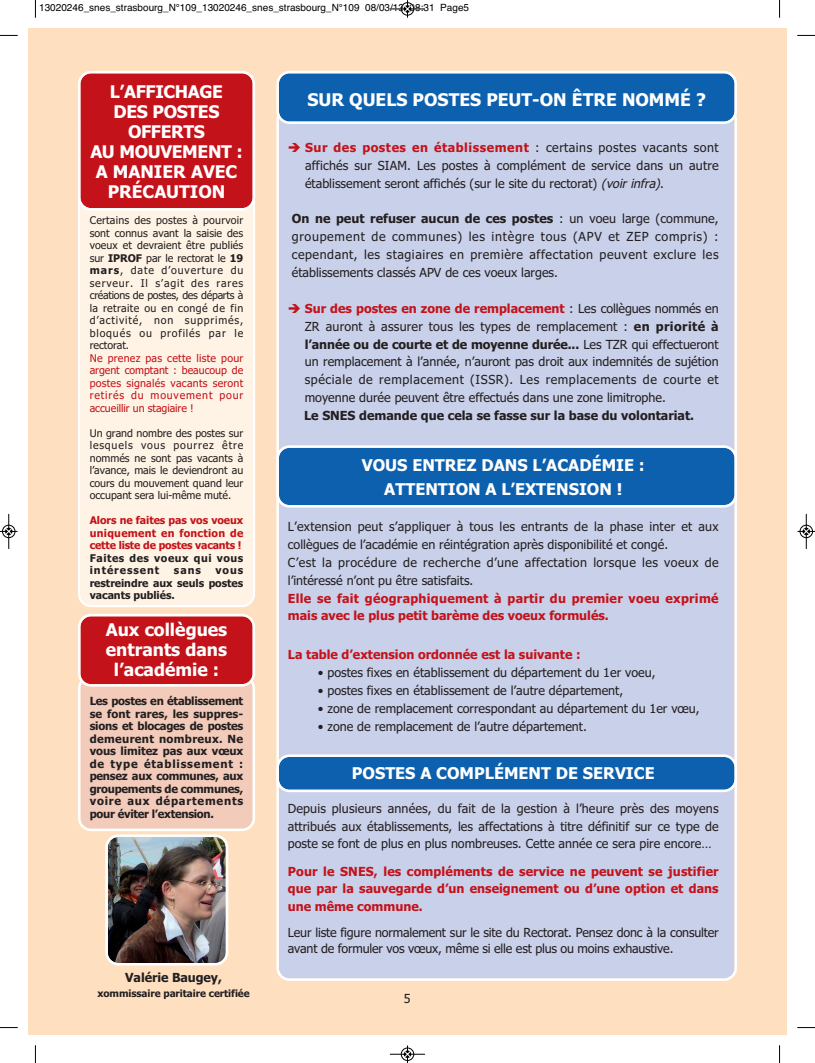
<style>
.page{position:relative;width:815px;height:1063px;background:#fff}
.page>*{position:absolute;margin:0;border:0;box-sizing:border-box;transform-origin:0 0}
.t1{font:700 17.5px/20px "Tahoma";color:#fff;text-align:center}
.t2{font:700 17.5px/20px "Tahoma";letter-spacing:-.02em;color:#fff;text-align:center}
.t3{font:700 16.25px/24.1px "Tahoma";color:#fff;text-align:center}
.t4{font:12.5px/17.9px "Tahoma";color:#231f20;text-align:justify}
.t5{font:700 12.5px/17.5px "Tahoma";color:#c4121a;text-align:justify}
.t6{font:700 12.5px/17.9px "Tahoma";letter-spacing:.02em;color:#c4121a}
.t7{font:700 12.5px "Tahoma";color:#231f20}
.t8{font:700 11.25px/12.5px "Tahoma";letter-spacing:-.025em;color:#231f20;text-align:justify}
.t9{font:10.62px/12.5px "Tahoma";letter-spacing:-.005em;color:#231f20;text-align:justify}
.t10{font:10.62px/12.5px "Tahoma";letter-spacing:.025em;color:#c4121a;text-align:justify}
.t11{font:700 10.62px/12.5px "Tahoma";letter-spacing:-.015em;color:#c4121a;text-align:justify}
.t12{font:700 10.62px/12.5px "Tahoma";letter-spacing:-.005em;color:#231f20;text-align:justify}
.t13{font:700 10.62px/12.5px "Tahoma";letter-spacing:.05em;color:#231f20}
.t14{font:10px "Helvetica";color:#000}
.t15{font:700 10px "Tahoma";letter-spacing:-.005em;color:#231f20}
.s1{font-weight:700}
.s2{font-weight:700;color:#c4121a}
.s3{font-style:italic}
</style>
<div class="page">
<div style="left:28px;top:28px;width:759px;height:1007px;background:#fee0c0"></div>
<div style="left:276px;top:124px;width:461px;height:857px;background:#c9d0e9"></div>
<svg style="left:276px;top:71px;width:461px;height:53px;background:#2871b6"></svg>
<svg style="left:276px;top:445px;width:461px;height:63px;background:#2670b6"></svg>
<svg style="left:276px;top:754px;width:461px;height:38px;background:#3278ba"></svg>
<div style="left:78px;top:211px;width:177px;height:396px;background:#fef3e4"></div>
<svg style="left:78px;top:71px;width:177px;height:140px;background:#c82229"></svg>
<svg style="left:78px;top:614px;width:177px;height:352px;background:#c99389"></svg>
<svg style="left:35px;top:0;width:1px;height:18px"></svg>
<svg style="left:0;top:35px;width:18px;height:1px"></svg>
<svg style="left:779px;top:0;width:1px;height:18px"></svg>
<svg style="left:797px;top:35px;width:18px;height:1px"></svg>
<svg style="left:35px;top:1045px;width:1px;height:18px"></svg>
<svg style="left:0;top:1027px;width:18px;height:1px"></svg>
<svg style="left:779px;top:1045px;width:1px;height:18px"></svg>
<svg style="left:797px;top:1027px;width:18px;height:1px"></svg>
<div style="left:401px;top:2px;width:13px;height:14px;border:1px solid #fff;border-radius:50%"></div>
<hr style="left:390px;top:9px;width:35px;height:1px;background:#000">
<div style="left:401px;top:3px;width:13px;height:12px;border:1px solid #000;border-radius:50%"></div>
<svg style="left:404px;top:0;width:7px;height:18px"></svg>
<hr style="left:390px;top:1054px;width:35px;height:1px;background:#000">
<div style="left:401px;top:1048px;width:13px;height:13px;border:1px solid #000;border-radius:50%"></div>
<svg style="left:404px;top:1045px;width:7px;height:18px"></svg>
<hr style="left:9px;top:514px;width:1px;height:35px;background:#000">
<div style="left:2px;top:525px;width:13px;height:13px;border:1px solid #000;border-radius:50%"></div>
<svg style="left:0;top:528px;width:18px;height:7px"></svg>
<hr style="left:806px;top:514px;width:1px;height:35px;background:#000">
<div style="left:800px;top:525px;width:13px;height:13px;border:1px solid #000;border-radius:50%"></div>
<svg style="left:798px;top:528px;width:17px;height:7px"></svg>
<svg style="left:289px;top:143px;width:11px;height:9px"></svg>
<svg style="left:289px;top:304px;width:11px;height:9px"></svg>
<p class="t14" style="left:39px;top:2px;width:431px">13020246_snes_strasbourg_N°109_13020246_snes_strasbourg_N°109 08/03/13 08:31 Page5</p>
<h1 class="t2" style="left:90px;top:84px;width:154px">L’AFFICHAGE<br>DES POSTES<br>OFFERTS<br>AU MOUVEMENT :<br>A MANIER AVEC<br>PRÉCAUTION</h1>
<p class="t9" style="left:90px;top:214px;width:155px">Certains des postes à pourvoir sont connus avant la saisie des voeux et devraient être publiés sur <span class="s1">IPROF</span> par le rectorat le <span class="s1">19 mars</span>, date d’ouverture du serveur. Il s’agit des rares créations de postes, des départs à la retraite ou en congé de fin d’activité, non supprimés, bloqués ou profilés par le rectorat.</p>
<p class="t10" style="left:90px;top:352px;width:155px">Ne prenez pas cette liste pour argent comptant : beaucoup de postes signalés vacants seront retirés du mouvement pour accueillir un stagiaire !</p>
<p class="t9" style="left:90px;top:427px;width:155px">Un grand nombre des postes sur lesquels vous pourrez être nommés ne sont pas vacants à l’avance, mais le deviendront au cours du mouvement quand leur occupant sera lui-même muté.</p>
<p class="t11" style="left:90px;top:515px;width:155px">Alors ne faites pas vos voeux uniquement en fonction de cette liste de postes vacants !</p>
<p class="t13" style="left:90px;top:553px;width:155px">Faites des voeux qui vous intéressent</p>
<p class="t12" style="left:90px;top:565px;width:155px;text-indent:126px">vous restreindre aux seuls postes vacants publiés.</p>
<p class="t12" style="left:174px;top:565px;width:28px">sans</p>
<h1 class="t1" style="left:106px;top:621px;width:123px">Aux collègues entrants dans l’académie :</h1>
<p class="t8" style="left:90px;top:696px;width:155px">Les postes en établissement se font rares, les suppres&shy;sions et blocages de postes demeurent nombreux. Ne vous limitez pas aux vœux de type établissement : pensez aux communes, aux groupements de communes, voire aux départements pour éviter l’extension.</p>
<p class="t7" style="left:125px;top:973px;width:98px">Valérie Baugey,</p>
<p class="t15" style="left:97px;top:990px;width:154px">xommissaire paritaire certifiée</p>
<h1 class="t1" style="left:307px;top:91px;width:400px">SUR QUELS POSTES PEUT-ON ÊTRE NOMMÉ ?</h1>
<p class="t4" style="left:305px;top:139px;width:415px"><span class="s2">Sur des postes en établissement</span> : certains postes vacants sont affichés sur SIAM. Les postes à complément de service dans un autre établissement seront affichés (sur le site du rectorat) <span class="s3">(voirinfra)</span>.</p>
<p class="t4" style="left:292px;top:210px;width:428px"><span class="s1">On ne peut refuser aucun de ces postes</span> : un voeu large (commune, groupement de communes) les intègre tous (APV et ZEP compris) : cependant, les stagiaires en première affectation peuvent exclure les établissements classés APV de ces voeux larges.</p>
<p class="t4" style="left:305px;top:299px;width:415px"><span class="s2">Sur des postes en zone de remplacement</span> : Les collègues nommés en ZR auront à assurer tous les types de remplacement : <span class="s1">en priorité à l’année ou de courte et de moyenne durée...</span> Les TZR qui effectueront un remplacement à l’année, n’auront pas droit aux indemnités de sujétion spéciale de remplacement (ISSR). Les remplacements de courte et moyenne durée peuvent être effectués dans une zone limitrophe.</p>
<p class="t7" style="left:304px;top:411px;width:392px">Le SNES demande que cela se fasse sur la base du volontariat.</p>
<h2 class="t3" style="left:362px;top:455px;width:284px">VOUS ENTREZ DANS L’ACADÉMIE :<br>ATTENTION A L’EXTENSION !</h2>
<p class="t4" style="left:288px;top:518px;width:432px;text-align:left">L’extension peut s’appliquer à tous les entrants de la phase inter et aux collègues de l’académie en réintégration après disponibilité et congé.<br>C’est la procédure de recherche d’une affectation lorsque les voeux de l’intéressé n’ont pu être satisfaits.</p>
<p class="t6" style="left:288px;top:590px;width:432px">Elle se fait géographiquement à partir du premier voeu exprimé mais avec le plus petit barème des voeux formulés.</p>
<p class="t5" style="left:288px;top:647px;width:294px">La table d’extension ordonnée est la suivante :</p>
<p class="t4" style="left:318px;top:664px;width:339px">• postes fixes en établissement du département du 1er voeu,</p>
<p class="t4" style="left:318px;top:681px;width:307px">• postes fixes en établissement de l’autre département,</p>
<p class="t4" style="left:318px;top:699px;width:383px">• zone de remplacement correspondant au département du 1er vœu,</p>
<p class="t4" style="left:318px;top:717px;width:271px">• zone de remplacement de l’autre département.</p>
<h2 class="t3" style="left:352px;top:763px;width:304px">POSTES A COMPLÉMENT DE SERVICE</h2>
<p class="t4" style="left:288px;top:800px;width:432px;line-height:17.5px">Depuis plusieurs années, du fait de la gestion à l’heure près des moyens attribués aux établissements, les affectations à titre définitif sur ce type de poste se font de plus en plus nombreuses. Cette année ce sera pire encore…</p>
<p class="t5" style="left:288px;top:864px;width:432px">Pour le SNES, les compléments de service ne peuvent se justifier que par la sauvegarde d’un enseignement ou d’une option et dans une même commune.</p>
<p class="t4" style="left:288px;top:925px;width:432px;line-height:16.2px">Leur liste figure normalement sur le site du Rectorat. Pensez donc à la consulter avant de formuler vos vœux, même si elle est plus ou moins exhaustive.</p>
<p class="t4" style="left:404px;top:990px;width:8px">5</p>
</div>
